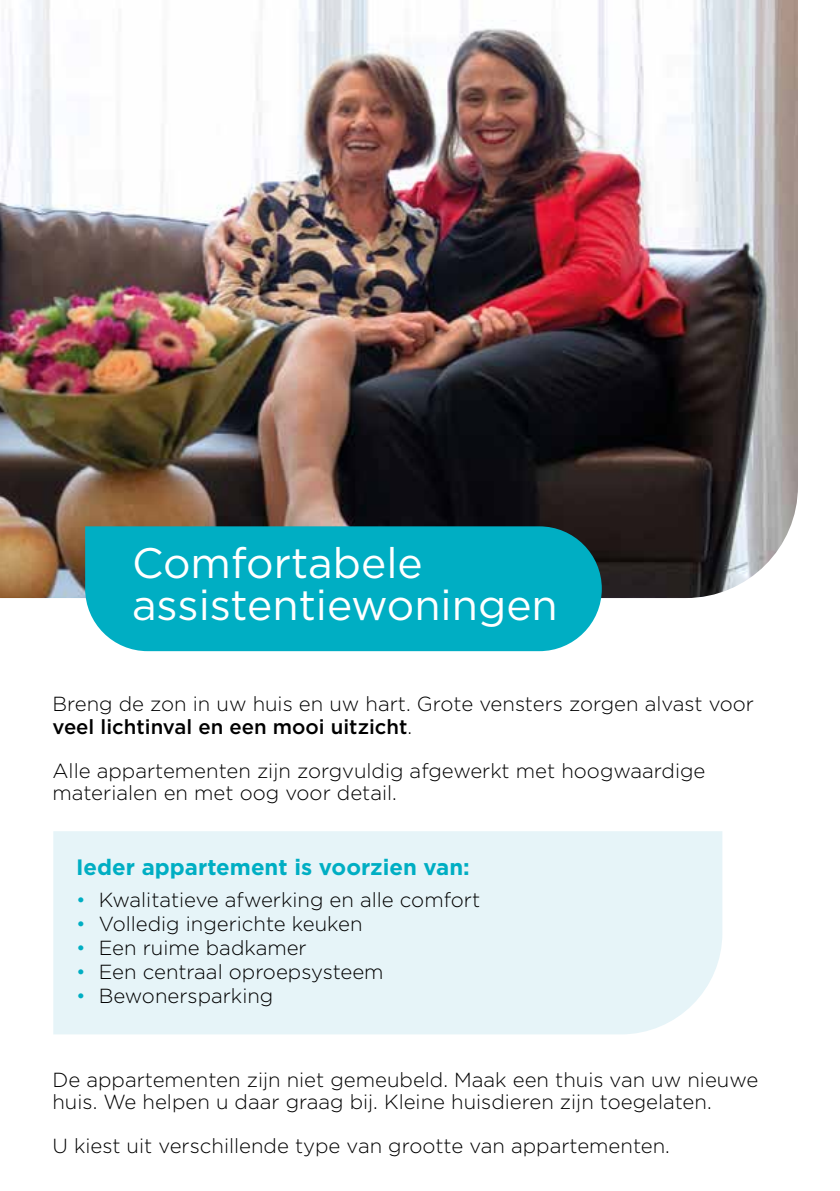
<style>
.page{position:relative;width:840px;height:1191px;background:#fff}
.page>*{position:absolute;margin:0;border:0;box-sizing:border-box;transform-origin:0 0}
.t1{font:42.6px/42px "Gotham";color:#fff}
.t2{font:700 22.2px "Gotham";color:#00aec3}
.t3{font:300 20.4px/22.2px "Gotham";color:#000}
.s1{font-weight:500}
.s2{color:#00aec3}
</style>
<div class="page">
<img style="left:0;top:0;width:797px;height:598px">
<div style="left:53px;top:831px;width:669px;height:203px;background:#e6f4f8"></div>
<div style="left:85px;top:526px;width:516px;height:125px;background:#00aec3"></div>
<h1 class="t1" style="left:132px;top:541px;width:427px">Comfortabele assistentiewoningen</h1>
<p class="t3" style="left:52px;top:692px;width:702px">Breng de zon in uw huis en uw hart. Grote vensters zorgen alvast voor <span class="s1">veel lichtinval en een mooi uitzicht</span>.</p>
<p class="t3" style="left:52px;top:759px;width:654px">Alle appartementen zijn zorgvuldig afgewerkt met hoogwaardige materialen en met oog voor detail.</p>
<p class="t2" style="left:76px;top:852px;width:395px">Ieder appartement is voorzien van:</p>
<p class="t3" style="left:76px;top:888px;width:405px"><span class="s2">•</span> Kwalitatieve afwerking en alle comfort</p>
<p class="t3" style="left:76px;top:912px;width:288px"><span class="s2">•</span> Volledig ingerichte keuken</p>
<p class="t3" style="left:76px;top:936px;width:232px"><span class="s2">•</span> Een ruime badkamer</p>
<p class="t3" style="left:76px;top:960px;width:309px"><span class="s2">•</span> Een centraal oproepsysteem</p>
<p class="t3" style="left:76px;top:984px;width:199px"><span class="s2">•</span> Bewonersparking</p>
<p class="t3" style="left:52px;top:1067px;width:707px">De appartementen zijn niet gemeubeld. Maak een thuis van uw nieuwe huis. We helpen u daar graag bij. Kleine huisdieren zijn toegelaten.</p>
<p class="t3" style="left:52px;top:1134px;width:618px">U kiest uit verschillende type van grootte van appartementen.</p>
</div>
